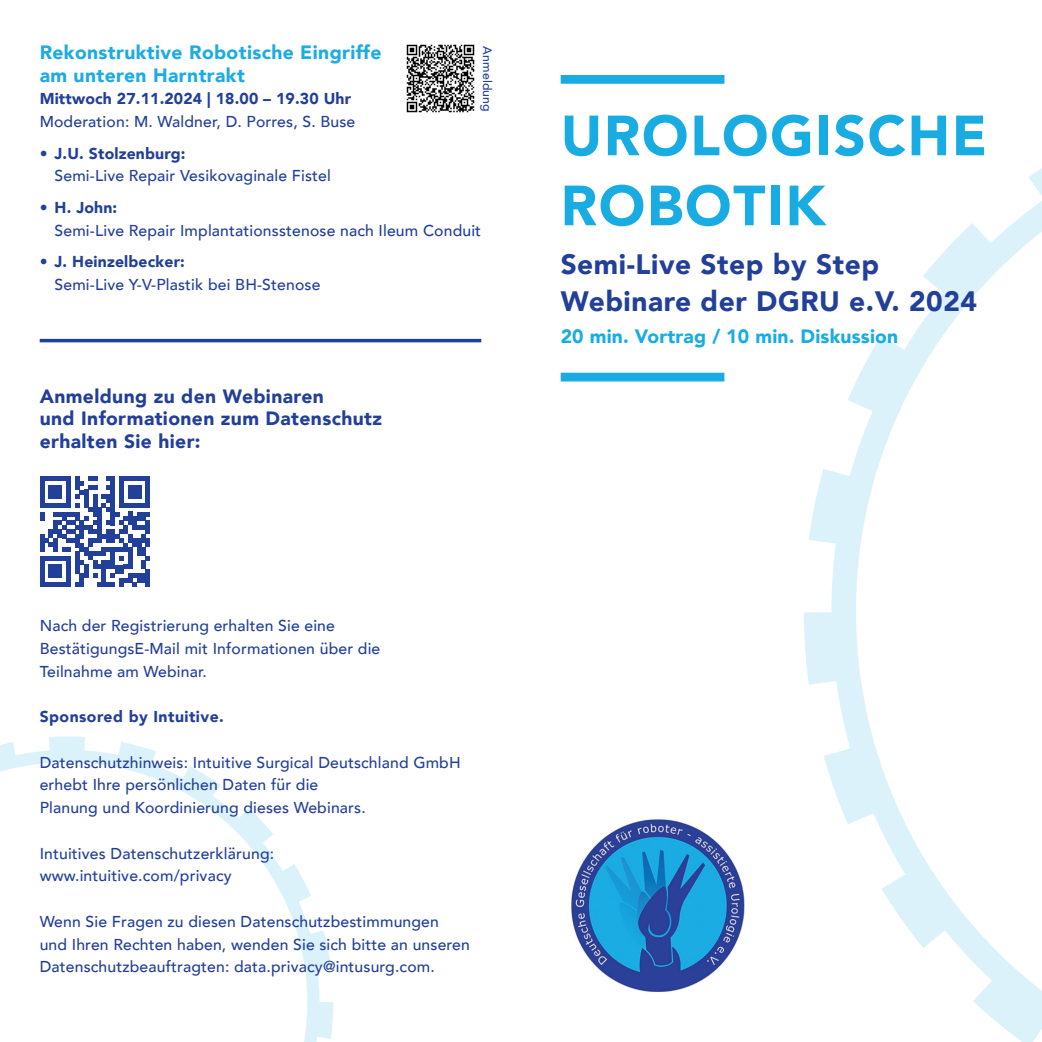
<style>
.page{position:relative;width:1042px;height:1042px;background:#fff}
.page>*{position:absolute;margin:0;border:0;box-sizing:border-box;transform-origin:0 0}
.t1{font:900 56px/70px "Avenir";letter-spacing:.03em;color:#18ace3}
.t2{font:900 28px/36.8px "Avenir";letter-spacing:.02em;color:#223f99}
.t3{font:900 19.25px/22.8px "Avenir";letter-spacing:.02em;color:#223f99}
.t4{font:900 19.25px/22.8px "Avenir";letter-spacing:.02em;color:#1bace3}
.t5{font:900 19.25px "Avenir";letter-spacing:.01em;color:#18ace3}
.t6{font:500 15.75px/22.8px "Avenir";letter-spacing:.01em;color:#223f99}
.t7{font:900 15.75px "Avenir";letter-spacing:.01em;color:#223f99}
.t8{font:900 15.75px "Avenir";letter-spacing:.03em;color:#223f99}
.t9{font:500 12.25px "Avenir";letter-spacing:.015em;color:#223f99}
</style>
<div class="page">
<svg style="left:804px;top:168px;width:238px;height:874px"></svg>
<img style="left:571px;top:819px;width:174px;height:173px">
<svg style="left:40px;top:476px;width:110px;height:111px"></svg>
<div style="left:561px;top:75px;width:163px;height:9px;background:#18ace3"></div>
<div style="left:561px;top:373px;width:163px;height:8px;background:#18ace3"></div>
<svg style="left:0;top:736px;width:333px;height:306px"></svg>
<hr style="left:40px;top:339px;width:441px;height:3px;background:#223f99">
<img style="left:406px;top:44px;width:69px;height:69px">
<p class="t4" style="left:40px;top:40px;width:343px">Rekonstruktive Robotische Eingriffe am unteren Harntrakt</p>
<p class="t7" style="left:40px;top:85px;width:313px">Mittwoch 27.11.2024 | 18.00 – 19.30 Uhr</p>
<p class="t6" style="left:40px;top:109px;width:317px">Moderation: M. Waldner, D. Porres, S. Buse</p>
<p class="t7" style="left:40px;top:140px;width:147px">• J.U. Stolzenburg:</p>
<p class="t6" style="left:55px;top:164px;width:278px">Semi-Live Repair Vesikovaginale Fistel</p>
<p class="t7" style="left:40px;top:194px;width:79px">• H. John:</p>
<p class="t6" style="left:55px;top:218px;width:428px">Semi-Live Repair Implantationsstenose nach Ileum Conduit</p>
<p class="t7" style="left:40px;top:248px;width:147px">• J. Heinzelbecker:</p>
<p class="t6" style="left:55px;top:272px;width:267px">Semi-Live Y-V-Plastik bei BH-Stenose</p>
<p class="t9" style="left:498px;top:46px;width:67px;rotate:90deg">Anmeldung</p>
<p class="t3" style="left:40px;top:384px;width:344px">Anmeldung zu den Webinaren<br>und Informationen zum Datenschutz erhalten Sie hier:</p>
<h1 class="t1" style="left:561px;top:99px;width:428px">UROLOGISCHE<br>ROBOTIK</h1>
<h2 class="t2" style="left:561px;top:245px;width:418px">Semi-Live Step by Step<br>Webinare der DGRU e.V. 2024</h2>
<p class="t5" style="left:561px;top:319px;width:339px">20 min. Vortrag / 10 min. Diskussion</p>
<p class="t6" style="left:40px;top:613px;width:342px">Nach der Registrierung erhalten Sie eine<br>BestätigungsE-Mail mit Informationen über die<br>Teilnahme am Webinar.</p>
<p class="t8" style="left:40px;top:703px;width:186px">Sponsored by Intuitive.</p>
<p class="t6" style="left:40px;top:750px;width:422px">Datenschutzhinweis: Intuitive Surgical Deutschland GmbH erhebt Ihre persönlichen Daten für die<br>Planung und Koordinierung dieses Webinars.</p>
<p class="t6" style="left:40px;top:841px;width:236px">Intuitives Datenschutzerklärung: www.intuitive.com/privacy</p>
<p class="t6" style="left:40px;top:909px;width:432px">Wenn Sie Fragen zu diesen Datenschutzbestimmungen und Ihren Rechten haben, wenden Sie sich bitte an unseren<br>Datenschutzbeauftragten: data.privacy@intusurg.com.</p>
</div>
